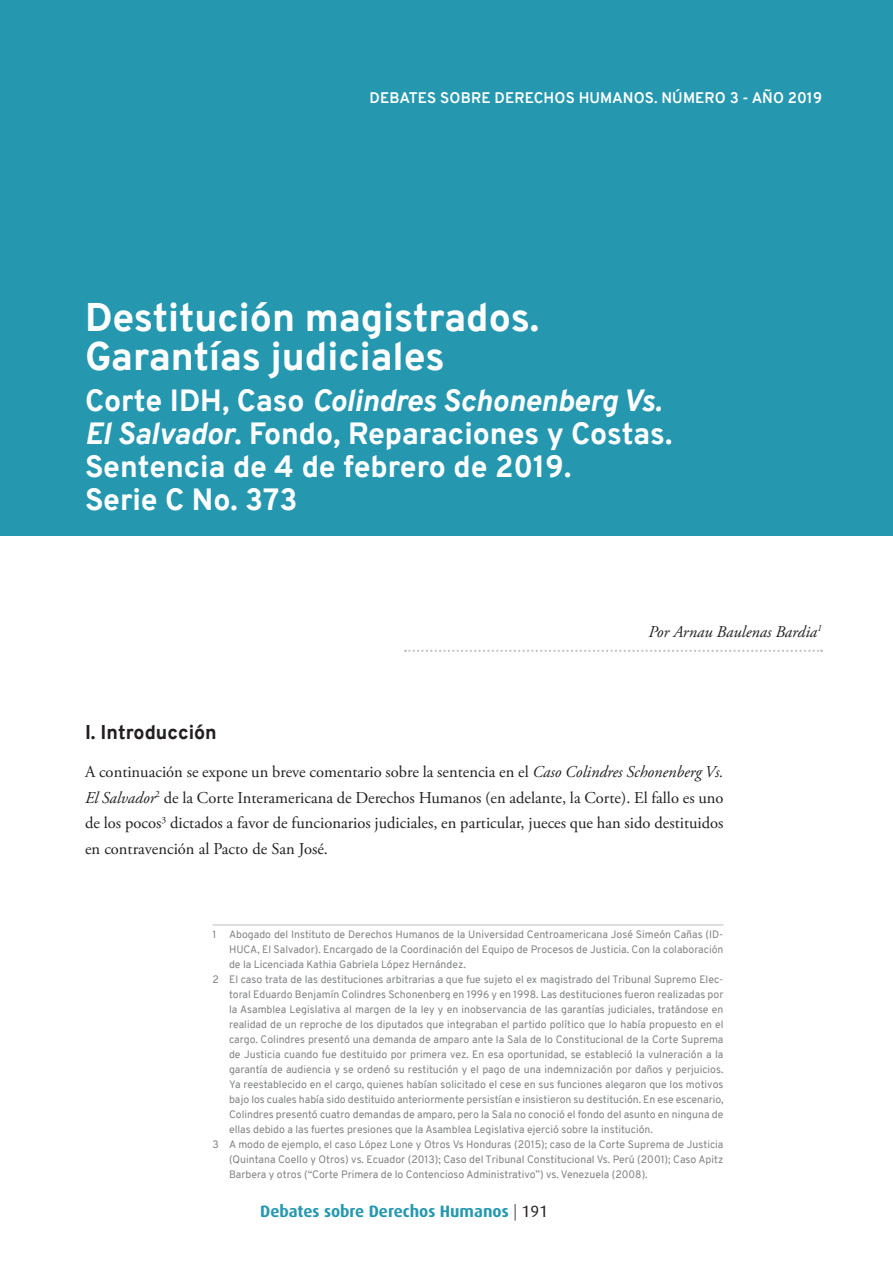
<style>
.page{position:relative;width:893px;height:1263px;background:#fff}
.page>*{position:absolute;margin:0;border:0;box-sizing:border-box;transform-origin:0 0}
.t1{font:800 39px/39px "Overpass";color:#fff}
.t2{font:800 30px/33px "Overpass";color:#fff}
.t3{font:800 19.5px "Overpass";color:#231f20}
.t4{font:16.5px/25.5px "Adobe Garamond Pro";color:#231f20;text-align:justify}
.t5{font:700 16.5px "Dax";color:#2598b0}
.t6{font:italic 16.5px "Adobe Garamond Pro";color:#231f20}
.t7{font:700 15px "Overpass";letter-spacing:.01em;color:#fff}
.t8{font:10.5px "Overpass";color:#808285}
.s1{font-style:italic}
.s2{font-weight:300;color:#231f20}
.s3{font-weight:400;color:#231f20}
</style>
<div class="page">
<div style="left:0;top:0;width:893px;height:536px;background:#2598b0"></div>
<svg style="left:405px;top:650px;width:417px;height:2px"></svg>
<hr style="left:213px;top:925px;width:510px;height:1px;background:#bcbdc0">
<h3 class="t7" style="left:369px;top:87px;width:454px">DEBATES SOBRE DERECHOS HUMANOS. NÚMERO 3 - AÑO 2019</h3>
<h1 class="t1" style="left:85px;top:298px;width:456px">Destitución magistrados.<br>Garantías judiciales</h1>
<h2 class="t2" style="left:85px;top:384px;width:589px">Corte IDH, Caso <span class="s1">Colindres Schonenberg Vs.<br>El Salvador</span>. Fondo, Reparaciones y Costas.<br>Sentencia de 4 de febrero de 2019.<br>Serie C No. 373</h2>
<h3 class="t6" style="left:648px;top:622px;width:175px">Por Arnau Baulenas Bardia<sup>1</sup></h3>
<h3 class="t3" style="left:85px;top:718px;width:133px">I. Introducción</h3>
<p class="t4" style="left:85px;top:760px;width:640px">A continuación se expone un breve comentario sobre la sentencia en el <span class="s1">Caso Colindres Schonenberg Vs.<br>El Salvador</span><sup>2</sup> de la Corte Interamericana de Derechos Humanos (en adelante, la Corte). El fallo es uno de los pocos<sup>3</sup> dictados a favor de funcionarios judiciales, en particular, jueces que han sido destituidos en contravención al Pacto de San José.</p>
<p class="t8" style="left:213px;top:927px;width:512px">1 Abogado del Instituto de Derechos Humanos de la Universidad Centroamericana José Simeón Cañas (ID-</p>
<p class="t8" style="left:229px;top:942px;width:496px">HUCA, El Salvador). Encargado de la Coordinación del Equipo de Procesos de Justicia. Con la colaboración</p>
<p class="t8" style="left:229px;top:957px;width:238px">de la Licenciada Kathia Gabriela López Hernández.</p>
<p class="t8" style="left:213px;top:972px;width:512px">2 El caso trata de las destituciones arbitrarias a que fue sujeto el ex magistrado del Tribunal Supremo Elec-</p>
<p class="t8" style="left:229px;top:987px;width:496px">toral Eduardo Benjamín Colindres Schonenberg en 1996 y en 1998. Las destituciones fueron realizadas por</p>
<p class="t8" style="left:229px;top:1002px;width:496px">la Asamblea Legislativa al margen de la ley y en inobservancia de las garantías judiciales, tratándose en</p>
<p class="t8" style="left:229px;top:1017px;width:496px">realidad de un reproche de los diputados que integraban el partido político que lo había propuesto en el</p>
<p class="t8" style="left:229px;top:1032px;width:496px">cargo. Colindres presentó una demanda de amparo ante la Sala de lo Constitucional de la Corte Suprema</p>
<p class="t8" style="left:229px;top:1047px;width:496px">de Justicia cuando fue destituido por primera vez. En esa oportunidad, se estableció la vulneración a la</p>
<p class="t8" style="left:229px;top:1062px;width:496px">garantía de audiencia y se ordenó su restitución y el pago de una indemnización por daños y perjuicios.</p>
<p class="t8" style="left:229px;top:1077px;width:496px">Ya reestablecido en el cargo, quienes habían solicitado el cese en sus funciones alegaron que los motivos</p>
<p class="t8" style="left:229px;top:1092px;width:496px">bajo los cuales había sido destituido anteriormente persistían e insistieron su destitución. En ese escenario,</p>
<p class="t8" style="left:229px;top:1107px;width:496px">Colindres presentó cuatro demandas de amparo, pero la Sala no conoció el fondo del asunto en ninguna de</p>
<p class="t8" style="left:229px;top:1122px;width:425px">ellas debido a las fuertes presiones que la Asamblea Legislativa ejerció sobre la institución.</p>
<p class="t8" style="left:213px;top:1137px;width:512px">3 A modo de ejemplo, el caso López Lone y Otros Vs Honduras (2015); caso de la Corte Suprema de Justicia</p>
<p class="t8" style="left:229px;top:1152px;width:496px">(Quintana Coello y Otros) vs. Ecuador (2013); Caso del Tribunal Constitucional Vs. Perú (2001); Caso Apitz</p>
<p class="t8" style="left:229px;top:1167px;width:420px">Barbera y otros (“Corte Primera de lo Contencioso Administrativo”) vs. Venezuela (2008).</p>
<h3 class="t5" style="left:260px;top:1202px;width:289px">Debates sobre Derechos Humanos <span class="s2">|</span> <span class="s3">191</span></h3>
</div>
